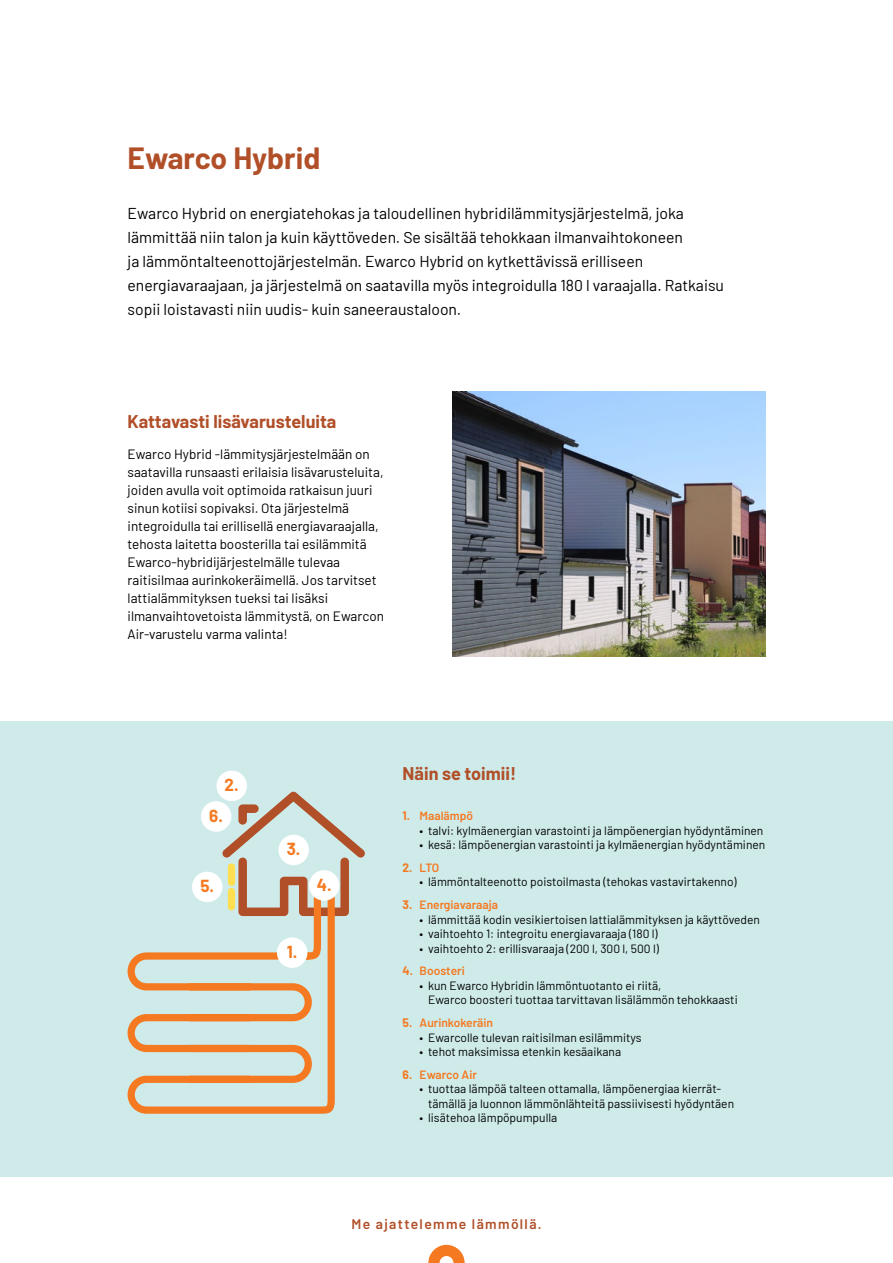
<style>
.page{position:relative;width:893px;height:1263px;background:#fff}
.page>*{position:absolute;margin:0;border:0;box-sizing:border-box;transform-origin:0 0}
.t1{font:700 30px "Barlow";color:#b14f28}
.t2{font:700 18px "Barlow";color:#b14f28}
.t3{font:700 16.95px "Barlow";color:#f47920}
.t4{font:15.75px/24px "Barlow";color:#000}
.t5{font:600 13.8px "Barlow";letter-spacing:.1em;color:#b14f28}
.t6{font:13.5px/18px "Barlow";color:#000}
.t7{font:12px/14.4px "Barlow";color:#000}
.t8{font:600 12px "Barlow";color:#f47920}
.s1{font-weight:700}
</style>
<div class="page">
<div style="left:0;top:721px;width:893px;height:455px;background:#ceebea"></div>
<img style="left:453px;top:391px;width:312px;height:265px">
<svg style="left:428px;top:1245px;width:37px;height:18px"></svg>
<svg style="left:127px;top:1086px;width:208px;height:28px"></svg>
<svg style="left:127px;top:791px;width:238px;height:295px"></svg>
<div style="left:277px;top:937px;width:30px;height:31px;background:#fff;border-radius:50%"></div>
<div style="left:309px;top:870px;width:30px;height:31px;background:#fff;border-radius:50%"></div>
<div style="left:278px;top:835px;width:31px;height:30px;background:#fff;border-radius:50%"></div>
<div style="left:216px;top:771px;width:31px;height:30px;background:#fff;border-radius:50%"></div>
<div style="left:201px;top:801px;width:30px;height:31px;background:#fff;border-radius:50%"></div>
<div style="left:192px;top:872px;width:30px;height:30px;background:#fff;border-radius:50%"></div>
<div style="left:228px;top:891px;width:7px;height:16px;background:#ffdf4f"></div>
<div style="left:228px;top:867px;width:7px;height:15px;background:#ffdf4f"></div>
<h1 class="t1" style="left:128px;top:136px;width:194px">Ewarco Hybrid</h1>
<p class="t4" style="left:128px;top:200px;width:598px">Ewarco Hybrid on energiatehokas ja taloudellinen hybridilämmitysjärjestelmä, joka lämmittää niin talon ja kuin käyttöveden. Se sisältää tehokkaan ilmanvaihtokoneen<br>ja lämmöntalteenottojärjestelmän. Ewarco Hybrid on kytkettävissä erilliseen energiavaraajaan, ja järjestelmä on saatavilla myös integroidulla 180 l varaajalla. Ratkaisu sopii loistavasti niin uudis- kuin saneeraustaloon.</p>
<h2 class="t2" style="left:128px;top:408px;width:210px">Kattavasti lisävarusteluita</h2>
<p class="t6" style="left:128px;top:444px;width:258px">Ewarco Hybrid -lämmitysjärjestelmään on saatavilla runsaasti erilaisia lisävarusteluita, joiden avulla voit optimoida ratkaisun juuri sinun kotiisi sopivaksi. Ota järjestelmä integroidulla tai erillisellä energiavaraajalla, tehosta laitetta boosterilla tai esilämmitä Ewarco-hybridijärjestelmälle tulevaa raitisilmaa aurinkokeräimellä. Jos tarvitset lattialämmityksen tueksi tai lisäksi ilmanvaihtovetoista lämmitystä, on Ewarcon Air-varustelu varma valinta!</p>
<h3 class="t3" style="left:225px;top:773px;width:16px">2.</h3>
<h3 class="t3" style="left:209px;top:803px;width:15px">6.</h3>
<h3 class="t3" style="left:200px;top:874px;width:15px">5.</h3>
<h3 class="t3" style="left:287px;top:837px;width:15px">3.</h3>
<h3 class="t3" style="left:317px;top:872px;width:16px">4.</h3>
<h3 class="t3" style="left:287px;top:939px;width:12px">1.</h3>
<h2 class="t2" style="left:403px;top:760px;width:115px">Näin se toimii!</h2>
<p class="t8" style="left:403px;top:807px;width:72px"><span class="s1">1.</span> Maalämpö</p>
<p class="t7" style="left:420px;top:822px;width:345px">• talvi: kylmäenergian varastointi ja lämpöenergian hyödyntäminen</p>
<p class="t7" style="left:420px;top:837px;width:347px">• kesä: lämpöenergian varastointi ja kylmäenergian hyödyntäminen</p>
<p class="t8" style="left:403px;top:859px;width:38px"><span class="s1">2.</span> LTO</p>
<p class="t7" style="left:420px;top:874px;width:319px">• lämmöntalteenotto poistoilmasta (tehokas vastavirtakenno)</p>
<p class="t8" style="left:403px;top:896px;width:97px"><span class="s1">3.</span> Energiavaraaja</p>
<p class="t7" style="left:420px;top:911px;width:342px">• lämmittää kodin vesikiertoisen lattialämmityksen ja käyttöveden</p>
<p class="t7" style="left:420px;top:926px;width:240px">• vaihtoehto 1: integroitu energiavaraaja (180 l)</p>
<p class="t7" style="left:420px;top:940px;width:241px">• vaihtoehto 2: erillisvaraaja (200 l, 300 l, 500 l)</p>
<p class="t8" style="left:403px;top:962px;width:64px"><span class="s1">4.</span> Boosteri</p>
<p class="t7" style="left:428px;top:977px;width:311px;text-indent:-9px">• kun Ewarco Hybridin lämmöntuotanto ei riitä,<br>Ewarco boosteri tuottaa tarvittavan lisälämmön tehokkaasti</p>
<p class="t8" style="left:403px;top:1014px;width:92px"><span class="s1">5.</span> Aurinkokeräin</p>
<p class="t7" style="left:420px;top:1029px;width:223px">• Ewarcolle tulevan raitisilman esilämmitys</p>
<p class="t7" style="left:420px;top:1043px;width:203px">• tehot maksimissa etenkin kesäaikana</p>
<p class="t8" style="left:403px;top:1066px;width:76px"><span class="s1">6.</span> Ewarco Air</p>
<p class="t7" style="left:428px;top:1081px;width:308px;text-indent:-9px">• tuottaa lämpöä talteen ottamalla, lämpöenergiaa kierrät&shy;tämällä ja luonnon lämmönlähteitä passiivisesti hyödyntäen</p>
<p class="t7" style="left:420px;top:1109px;width:139px">• lisätehoa lämpöpumpulla</p>
<p class="t5" style="left:351px;top:1214px;width:192px">Me ajattelemme lämmöllä.</p>
</div>
